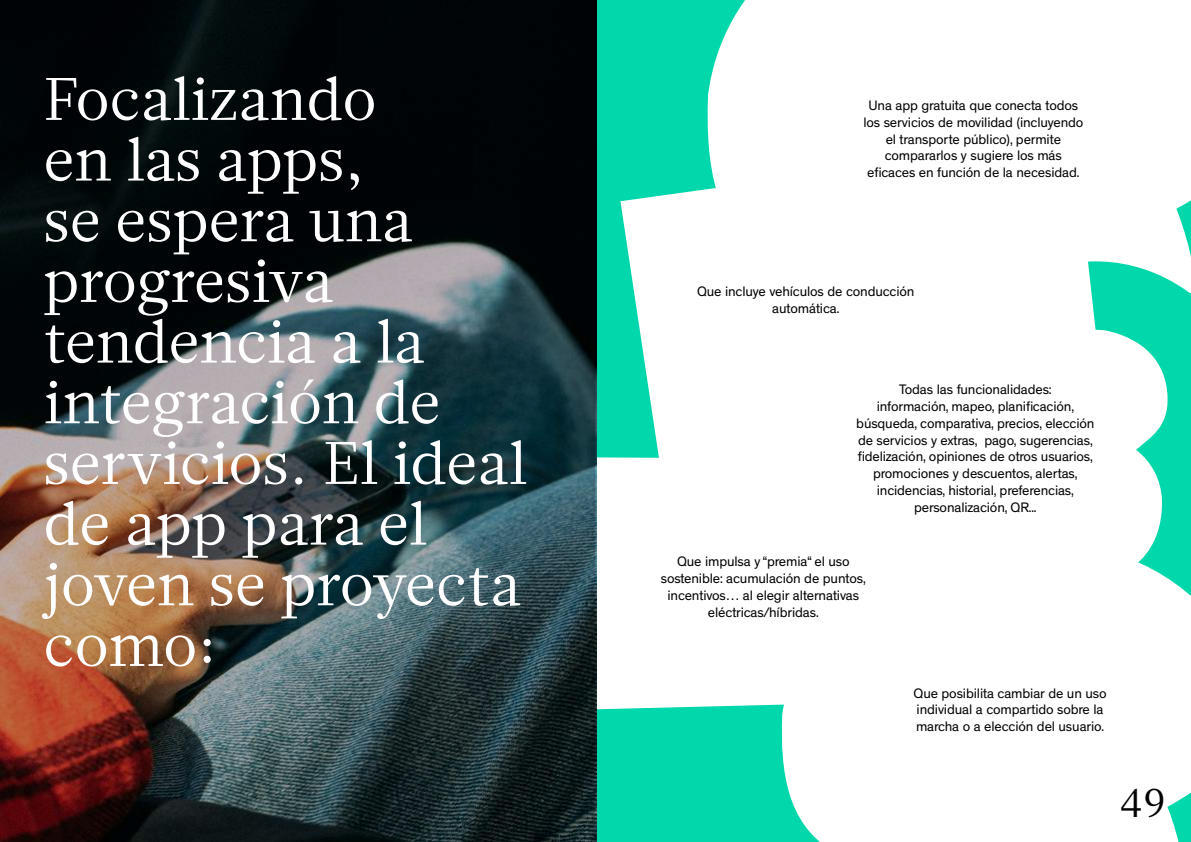
<style>
.page{position:relative;width:1191px;height:842px;background:#fff}
.page>*{position:absolute;margin:0;border:0;box-sizing:border-box;transform-origin:0 0}
.t1{font:59.8px/60.7px "Glosa";color:#fff}
.t2{font:40px "Glosa";color:#000}
.t3{font:14px/16.8px "Theinhardt";letter-spacing:-.01em;color:#000;text-align:center}
</style>
<div class="page">
<div style="left:596px;top:0;width:595px;height:842px;background:#00d7aa"></div>
<svg style="left:620px;top:190px;width:82px;height:267px;fill:#fff"></svg>
<div style="left:596px;top:457px;width:181px;height:252px;background:#fff"></div>
<div style="left:702px;top:0;width:489px;height:294px;background:#fff"></div>
<div style="left:777px;top:578px;width:414px;height:264px;background:#fff"></div>
<div style="left:669px;top:285px;width:499px;height:348px;background:#fff"></div>
<img style="left:0;top:0;width:595px;height:842px">
<h1 class="t1" style="left:44px;top:69px;width:484px">Focalizando<br>en las apps,<br>se espera una progresiva tendencia a la integración de servicios. El ideal de app para el joven se proyecta como:</h1>
<p class="t3" style="left:863px;top:97px;width:222px">Una app gratuita que conecta todos los servicios de movilidad (incluyendo el transporte público), permite compararlos y sugiere los más eficaces en función de la necesidad.</p>
<p class="t3" style="left:697px;top:284px;width:219px">Que incluye vehículos de conducción automática.</p>
<p class="t3" style="left:856px;top:381px;width:240px">Todas las funcionalidades:<br>información, mapeo, planificación, búsqueda, comparativa, precios, elección de servicios y extras, pago, sugerencias, fidelización, opiniones de otros usuarios, promociones y descuentos, alertas, incidencias, historial, preferencias, personalización, QR...</p>
<p class="t3" style="left:661px;top:553px;width:206px">Que impulsa y “premia“ el uso sostenible: acumulación de puntos, incentivos… al elegir alternativas eléctricas/híbridas.</p>
<p class="t3" style="left:913px;top:685px;width:194px;text-align:left">Que posibilita cambiar de un uso individual a compartido sobre la marcha o a elección del usuario.</p>
<h2 class="t2" style="left:1119px;top:777px;width:47px">49</h2>
</div>
